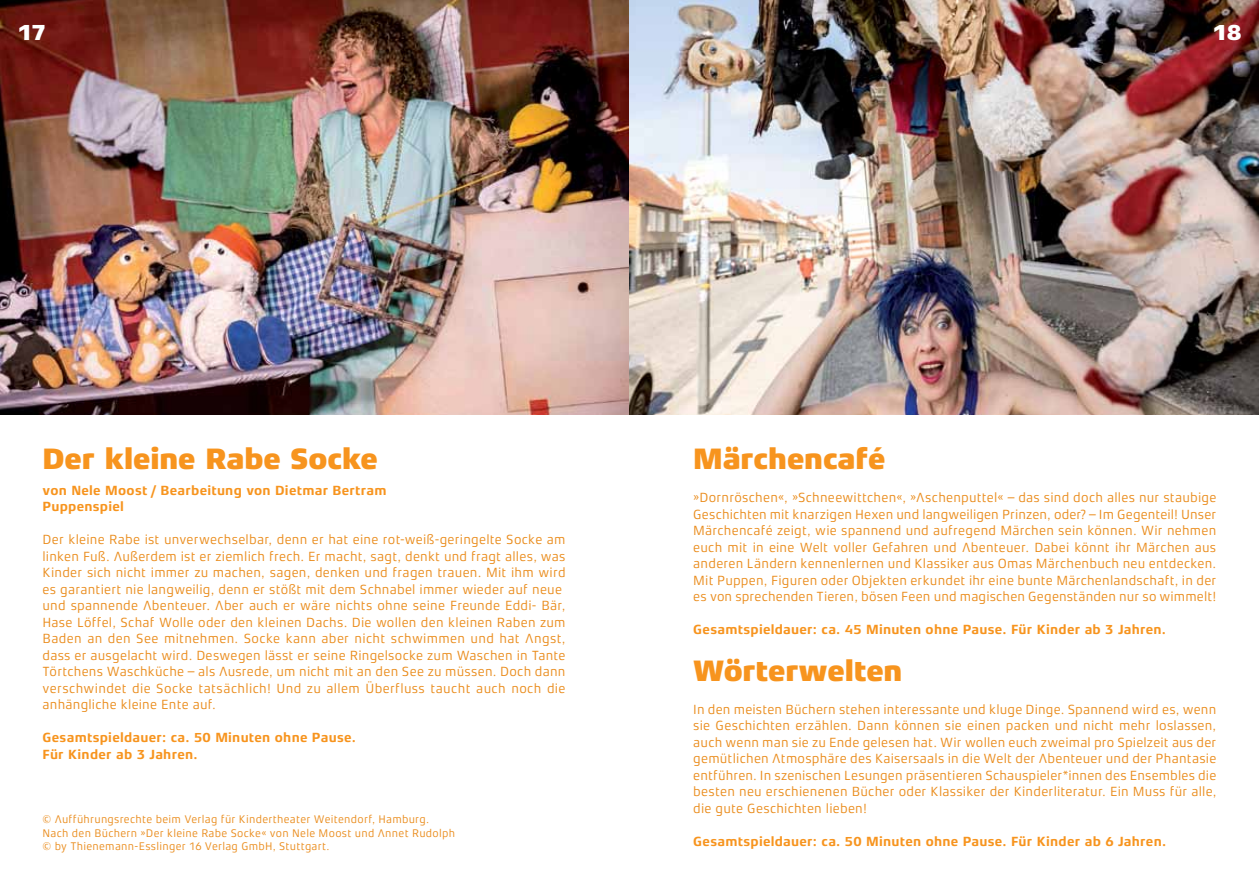
<style>
.page{position:relative;width:1259px;height:893px;background:#fff}
.page>*{position:absolute;margin:0;border:0;box-sizing:border-box;transform-origin:0 0}
.t1{font:800 30px "Td A";letter-spacing:-.005em;color:#f7941e}
.t2{font:800 22.5px "Td A";color:#fff}
.t3{font:13.5px/16.5px "Td A";letter-spacing:.015em;color:#ea8c1c;text-align:justify}
.t4{font:700 13.5px/16.5px "Td A";letter-spacing:.02em;color:#f7941e}
.t5{font:11.25px/13.5px "Td A";letter-spacing:.02em;color:#ea8c1c}
</style>
<div class="page">
<img style="left:0;top:0;width:629px;height:415px">
<img style="left:629px;top:0;width:630px;height:415px">
<h2 class="t2" style="left:17px;top:20px;width:30px">17</h2>
<h2 class="t2" style="left:1212px;top:20px;width:31px">18</h2>
<h1 class="t1" style="left:43px;top:442px;width:337px">Der kleine Rabe Socke</h1>
<p class="t4" style="left:43px;top:482px;width:345px">von Nele Moost / Bearbeitung von Dietmar Bertram<br>Puppenspiel</p>
<p class="t3" style="left:43px;top:531px;width:525px;text-align:left">Der kleine Rabe ist unverwechselbar, denn er hat eine rot-weiß-geringelte Socke am linken Fuß. Außerdem ist er ziemlich frech. Er macht, sagt, denkt und fragt alles, was Kinder sich nicht immer zu machen, sagen, denken und fragen trauen. Mit ihm wird es garantiert nie langweilig, denn er stößt mit dem Schnabel immer wieder auf neue und spannende Abenteuer. Aber auch er wäre nichts ohne seine Freunde Eddi- Bär, Hase Löffel, Schaf Wolle oder den kleinen Dachs. Die wollen den kleinen Raben zum Baden an den See mitnehmen. Socke kann aber nicht schwimmen und hat Angst, dass er ausgelacht wird. Deswegen lässt er seine Ringelsocke zum Waschen in Tante Törtchens Waschküche – als Ausrede, um nicht mit an den See zu müssen. Doch dann verschwindet die Socke tatsächlich! Und zu allem Überfluss taucht auch noch die anhängliche kleine Ente auf.</p>
<p class="t4" style="left:43px;top:729px;width:315px">Gesamtspieldauer: ca. 50 Minuten ohne Pause.<br>Für Kinder ab 3 Jahren.</p>
<p class="t5" style="left:43px;top:813px;width:414px">© Aufführungsrechte beim Verlag für Kindertheater Weitendorf, Hamburg.<br>Nach den Büchern »Der kleine Rabe Socke« von Nele Moost und Annet Rudolph © by Thienemann-Esslinger 16 Verlag GmbH, Stuttgart.</p>
<h1 class="t1" style="left:693px;top:442px;width:193px">Märchencafé</h1>
<p class="t3" style="left:693px;top:489px;width:524px">»Dornröschen«, »Schneewittchen«, »Aschenputtel« – das sind doch alles nur staubige Geschichten mit knarzigen Hexen und langweiligen Prinzen, oder? – Im Gegenteil! Unser Märchencafé zeigt, wie spannend und aufregend Märchen sein können. Wir nehmen euch mit in eine Welt voller Gefahren und Abenteuer. Dabei könnt ihr Märchen aus anderen Ländern kennenlernen und Klassiker aus Omas Märchenbuch neu entdecken.<br>Mit Puppen, Figuren oder Objekten erkundet ihr eine bunte Märchenlandschaft, in der es von sprechenden Tieren, bösen Feen und magischen Gegenständen nur so wimmelt!</p>
<p class="t4" style="left:693px;top:621px;width:474px">Gesamtspieldauer: ca. 45 Minuten ohne Pause. Für Kinder ab 3 Jahren.</p>
<h1 class="t1" style="left:693px;top:653px;width:211px">Wörterwelten</h1>
<p class="t3" style="left:693px;top:701px;width:524px">In den meisten Büchern stehen interessante und kluge Dinge. Spannend wird es, wenn sie Geschichten erzählen. Dann können sie einen packen und nicht mehr loslassen, auch wenn man sie zu Ende gelesen hat. Wir wollen euch zweimal pro Spielzeit aus der gemütlichen Atmosphäre des Kaisersaals in die Welt der Abenteuer und der Phantasie entführen. In szenischen Lesungen präsentieren Schauspieler*innen des Ensembles die besten neu erschienenen Bücher oder Klassiker der Kinderliteratur. Ein Muss für alle, die gute Geschichten lieben!</p>
<p class="t4" style="left:693px;top:833px;width:474px">Gesamtspieldauer: ca. 50 Minuten ohne Pause. Für Kinder ab 6 Jahren.</p>
</div>
